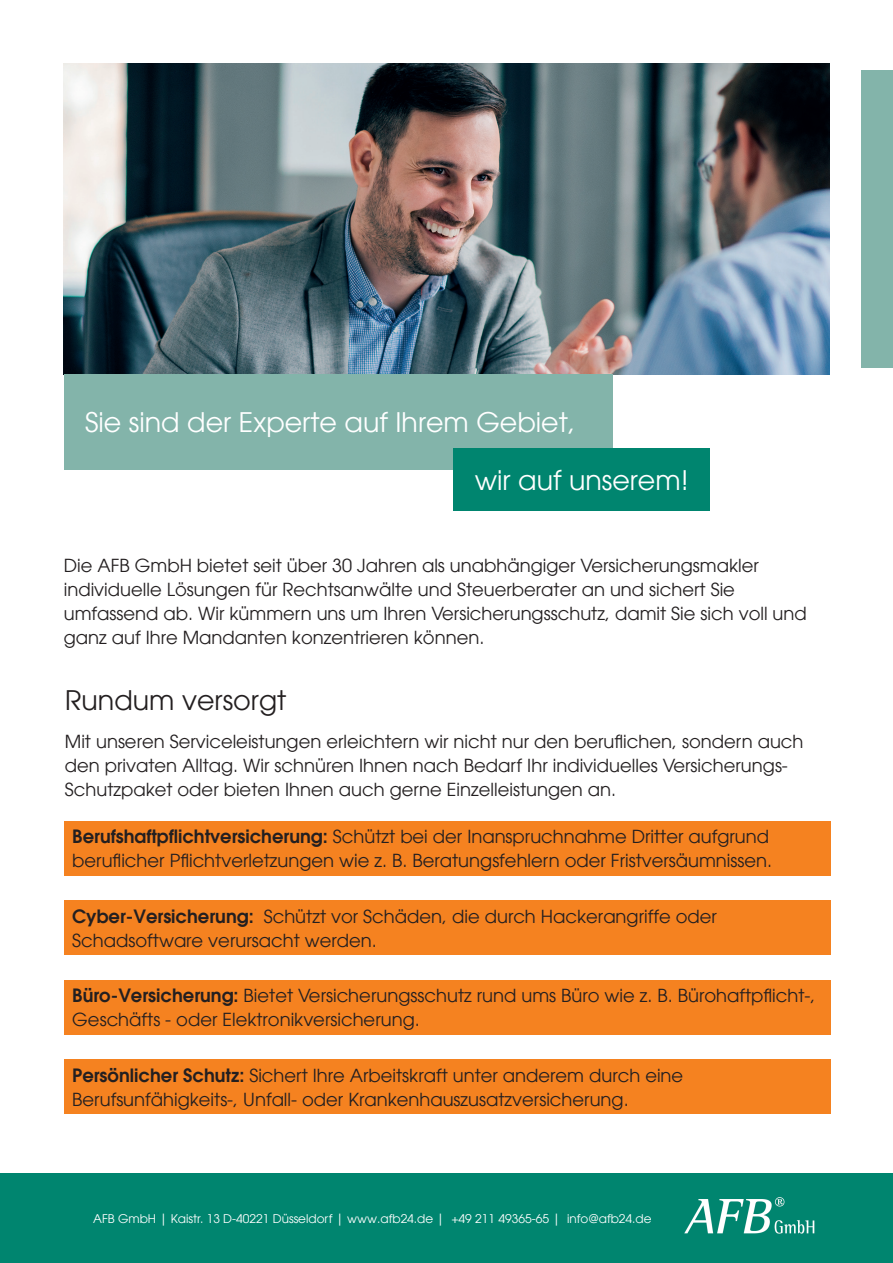
<style>
.page{position:relative;width:893px;height:1263px;background:#fff}
.page>*{position:absolute;margin:0;border:0;box-sizing:border-box;transform-origin:0 0}
.t1{font:27px/57.9px "Avant Garde LT";color:#fff}
.t2{font:27px "Avant Garde LT";color:#231f20}
.t3{font:18px/24px "Avant Garde LT";color:#231f20}
.t4{font:12px "Avant Garde LT";color:#fff}
.s1{font-family:"Avant Garde";font-weight:600}
</style>
<div class="page">
<div style="left:0;top:1174px;width:893px;height:89px;background:#00856f"></div>
<img style="left:684px;top:1197px;width:131px;height:37px">
<img style="left:64px;top:64px;width:765px;height:310px">
<div style="left:861px;top:70px;width:32px;height:298px;background:#83b4aa"></div>
<div style="left:64px;top:374px;width:548px;height:95px;background:#83b4aa"></div>
<div style="left:453px;top:448px;width:257px;height:63px;background:#00856f"></div>
<div style="left:64px;top:821px;width:766px;height:55px;background:#f58220"></div>
<div style="left:64px;top:901px;width:766px;height:54px;background:#f58220"></div>
<div style="left:64px;top:980px;width:766px;height:55px;background:#f58220"></div>
<div style="left:64px;top:1059px;width:766px;height:55px;background:#f58220"></div>
<h1 class="t1" style="left:475px;top:393px;width:216px;text-indent:-390px">Sie sind der Experte auf Ihrem Gebiet,<br>wir auf unserem!</h1>
<p class="t3" style="left:64px;top:554px;width:745px">Die AFB GmbH bietet seit über 30 Jahren als unabhängiger Versicherungsmakler individuelle Lösungen für Rechtsanwälte und Steuerberater an und sichert Sie umfassend ab. Wir kümmern uns um Ihren Versicherungsschutz, damit Sie sich voll und ganz auf Ihre Mandanten konzentrieren können.</p>
<h1 class="t2" style="left:65px;top:684px;width:223px">Rundum versorgt</h1>
<p class="t3" style="left:65px;top:729px;width:740px">Mit unseren Serviceleistungen erleichtern wir nicht nur den beruflichen, sondern auch den privaten Alltag. Wir schnüren Ihnen nach Bedarf Ihr individuelles Versicherungs-<br>Schutzpaket oder bieten Ihnen auch gerne Einzelleistungen an.</p>
<p class="t3" style="left:72px;top:825px;width:701px"><span class="s1">Berufshaftpflichtversicherung:</span> Schützt bei der Inanspruchnahme Dritter aufgrund beruflicher Pflichtverletzungen wie z. B. Beratungsfehlern oder Fristversäumnissen.</p>
<p class="t3" style="left:72px;top:904px;width:646px"><span class="s1">Cyber-Versicherung:</span> Schützt vor Schäden, die durch Hackerangriffe oder<br>Schadsoftware verursacht werden.</p>
<p class="t3" style="left:72px;top:983px;width:745px"><span class="s1">Büro-Versicherung:</span> Bietet Versicherungsschutz rund ums Büro wie z. B. Bürohaftpflicht-,<br>Geschäfts - oder Elektronikversicherung.</p>
<p class="t3" style="left:72px;top:1063px;width:612px"><span class="s1">Persönlicher Schutz:</span> Sichert Ihre Arbeitskraft unter anderem durch eine<br>Berufsunfähigkeits-, Unfall- oder Krankenhauszusatzversicherung.</p>
<p class="t4" style="left:93px;top:1212px;width:560px">AFB GmbH | Kaistr. 13 D-40221 Düsseldorf | www.afb24.de | +49 211 49365-65 | info@afb24.de</p>
</div>
